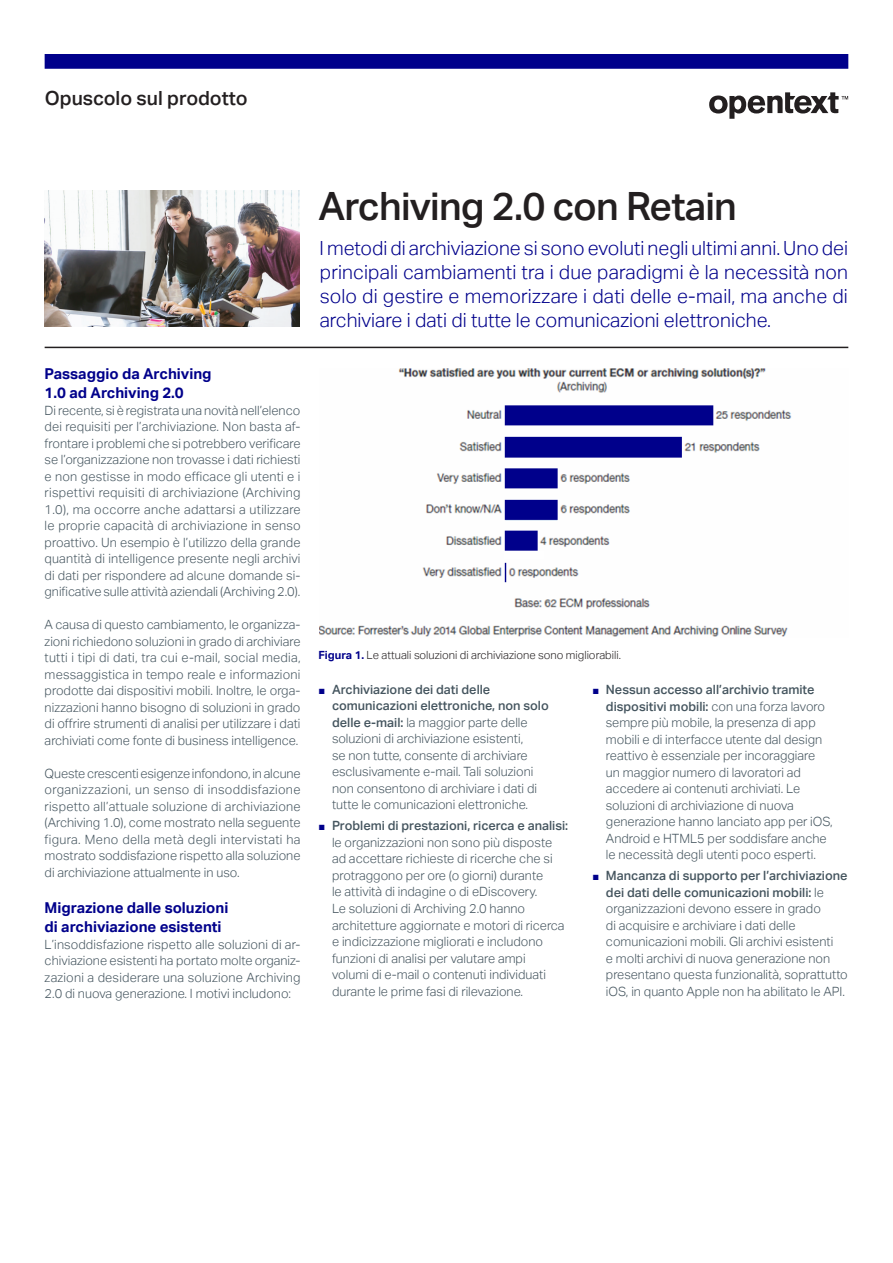
<style>
.page{position:relative;width:893px;height:1263px;background:#fff}
.page>*{position:absolute;margin:0;border:0;box-sizing:border-box;transform-origin:0 0}
.t1{font:500 39px "Aktiv Grotesk";letter-spacing:-.02em;color:#231f20}
.intro1_13_16-light_blue{font:300 19.5px/24px "Aktiv Grotesk";color:#00008b;text-align:justify}
.collateral_name_13_16{font:500 19.5px "Aktiv Grotesk";color:#231f20}
.t2{font:700 15px/19.5px "Aktiv Grotesk";color:#00008b}
.body_8_5_11-grey{font:300 12.75px/16.5px "Aktiv Grotesk";color:#45555f;text-align:justify}
.t3{font:300 11.25px "Aktiv Grotesk";color:#231f20}
.s1{font-weight:700;color:#00008b}
.s2{font-family:"Arial";font-weight:400;font-size:11.25px;color:#00008b}
.s3{font-weight:500}
</style>
<div class="page">
<svg style="left:709px;top:92px;width:139px;height:27px"></svg>
<hr style="left:45px;top:347px;width:803px;height:1px;background:#231f20">
<img style="left:319px;top:368px;width:473px;height:269px">
<img style="left:45px;top:190px;width:254px;height:137px">
<div style="left:45px;top:54px;width:803px;height:15px;background:#00008b;border:2px solid #00008b"></div>
<p class="collateral_name_13_16" style="left:45px;top:87px;width:204px">Opuscolo sul prodotto</p>
<h2 class="t2" style="left:45px;top:364px;width:168px">Passaggio da Archiving<br>1.0 ad Archiving 2.0</h2>
<p class="body_8_5_11-grey" style="left:45px;top:402px;width:257px">Di recente, si è registrata una novità nell’elenco dei requisiti per l’archiviazione. Non basta af&shy;frontare i problemi che si potrebbero verificare se l’organizzazione non trovasse i dati richiesti e non gestisse in modo efficace gli utenti e i rispettivi requisiti di archiviazione (Archiving 1.0), ma occorre anche adattarsi a utilizzare le proprie capacità di archiviazione in senso proattivo. Un esempio è l’utilizzo della grande quantità di intelligence presente negli archivi di dati per rispondere ad alcune domande si&shy;gnificative sulle attività aziendali (Archiving 2.0).</p>
<p class="body_8_5_11-grey" style="left:45px;top:617px;width:257px">A causa di questo cambiamento, le organizza&shy;zioni richiedono soluzioni in grado di archiviare tutti i tipi di dati, tra cui e-mail, social media, messaggistica in tempo reale e informazioni prodotte dai dispositivi mobili. Inoltre, le orga&shy;nizzazioni hanno bisogno di soluzioni in grado di offrire strumenti di analisi per utilizzare i dati archiviati come fonte di business intelligence.</p>
<p class="body_8_5_11-grey" style="left:45px;top:765px;width:258px">Queste crescenti esigenze infondono, in alcune organizzazioni, un senso di insoddisfazione rispetto all’attuale soluzione di archiviazione (Archiving 1.0), come mostrato nella seguente figura. Meno della metà degli intervistati ha mostrato soddisfazione rispetto alla soluzione di archiviazione attualmente in uso.</p>
<h2 class="t2" style="left:45px;top:898px;width:185px">Migrazione dalle soluzioni di archiviazione esistenti</h2>
<p class="body_8_5_11-grey" style="left:45px;top:936px;width:257px">L’insoddisfazione rispetto alle soluzioni di ar&shy;chiviazione esistenti ha portato molte organiz&shy;zazioni a desiderare una soluzione Archiving 2.0 di nuova generazione. I motivi includono:</p>
<h1 class="t1" style="left:318px;top:184px;width:420px">Archiving 2.0 con Retain</h1>
<p class="intro1_13_16-light_blue" style="left:320px;top:236px;width:530px">I metodi di archiviazione si sono evoluti negli ultimi anni. Uno dei principali cambiamenti tra i due paradigmi è la necessità non solo di gestire e memorizzare i dati delle e-mail, ma anche di archiviare i dati di tutte le comunicazioni elettroniche.</p>
<p class="t3" style="left:319px;top:648px;width:304px"><span class="s1">Figura 1.</span> Le attuali soluzioni di archiviazione sono migliorabili.</p>
<p class="body_8_5_11-grey" style="left:332px;top:681px;width:218px;text-align:left;text-indent:-14px"><span class="s2">■</span> <span class="s3">Archiviazione dei dati delle comunicazioni elettroniche, non solo delle e-mail:</span> la maggior parte delle soluzioni di archiviazione esistenti,<br>se non tutte, consente di archiviare esclusivamente e-mail. Tali soluzioni non consentono di archiviare i dati di tutte le comunicazioni elettroniche.</p>
<p class="body_8_5_11-grey" style="left:332px;top:818px;width:238px;text-align:left;text-indent:-14px"><span class="s2">■</span> <span class="s3">Problemi di prestazioni, ricerca e analisi: </span>le organizzazioni non sono più disposte ad accettare richieste di ricerche che si protraggono per ore (o giorni) durante<br>le attività di indagine o di eDiscovery.<br>Le soluzioni di Archiving 2.0 hanno architetture aggiornate e motori di ricerca e indicizzazione migliorati e includono funzioni di analisi per valutare ampi<br>volumi di e-mail o contenuti individuati durante le prime fasi di rilevazione.</p>
<p class="body_8_5_11-grey" style="left:606px;top:681px;width:228px;text-align:left;text-indent:-14px"><span class="s2">■</span> <span class="s3">Nessun accesso all’archivio tramite dispositivi mobili:</span> con una forza lavoro sempre più mobile, la presenza di app mobili e di interfacce utente dal design reattivo è essenziale per incoraggiare<br>un maggior numero di lavoratori ad accedere ai contenuti archiviati. Le soluzioni di archiviazione di nuova generazione hanno lanciato app per iOS, Android e HTML5 per soddisfare anche le necessità degli utenti poco esperti.</p>
<p class="body_8_5_11-grey" style="left:606px;top:867px;width:243px;text-align:left;text-indent:-14px"><span class="s2">■</span> <span class="s3">Mancanza di supporto per l’archiviazione dei dati delle comunicazioni mobili:</span> le organizzazioni devono essere in grado<br>di acquisire e archiviare i dati delle comunicazioni mobili. Gli archivi esistenti<br>e molti archivi di nuova generazione non presentano questa funzionalità, soprattutto iOS, in quanto Apple non ha abilitato le API.</p>
</div>
